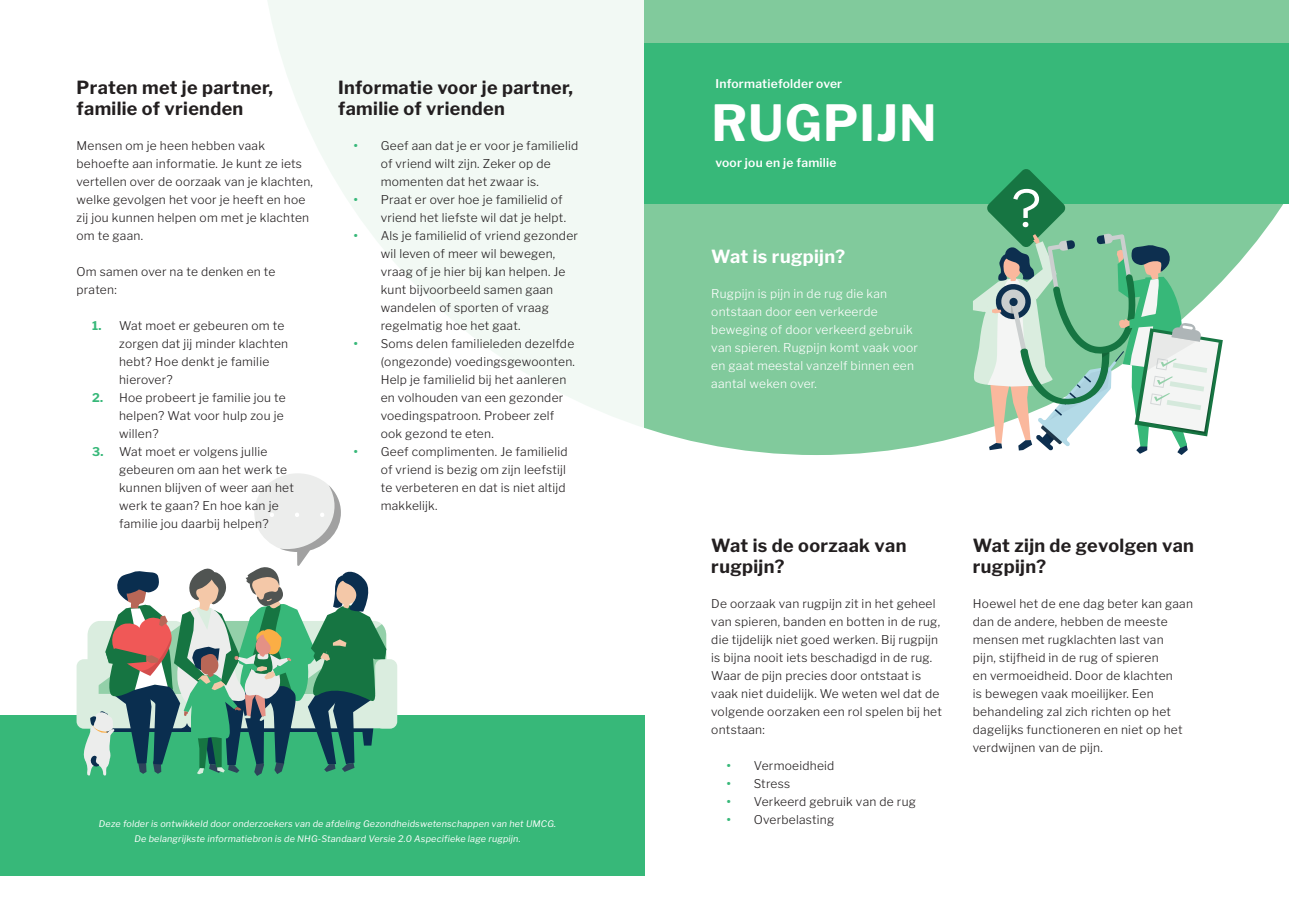
<style>
.page{position:relative;width:1289px;height:919px;background:#fff}
.page>*{position:absolute;margin:0;border:0;box-sizing:border-box;transform-origin:0 0}
.Omslag_-_Titel{font:700 49.5px "Libre Franklin";letter-spacing:.02em;color:#fff}
.Kop{font:700 18px/21px "Libre Franklin";letter-spacing:.02em;color:#231f20}
.Kop-2{font:700 18px "Libre Franklin";letter-spacing:.02em;color:#fff}
.t1{font:300 12px/18px "Libre Franklin";letter-spacing:.02em;color:#231f20}
.t2{font:300 12px/18px "Libre Franklin";letter-spacing:.02em;color:#fff}
.t3{font:600 12px "Libre Franklin";letter-spacing:.02em;color:#fff}
.t4{font:italic 9px "Libre Franklin";letter-spacing:.02em;color:#fff}
.s1{font-weight:700;color:#37b879}
</style>
<div class="page">
<svg style="left:268px;top:0;width:1020px;height:455px;background:#91d1a9"></svg>
<div style="left:644px;top:44px;width:644px;height:160px;background:#37b879"></div>
<div style="left:1px;top:1px;width:642px;height:917px;background:linear-gradient(to right,#fff,#f6fbf8)"></div>
<div style="left:0;top:714px;width:644px;height:161px;background:#37b879"></div>
<div style="left:375px;top:659px;width:22px;height:69px;background:#daeddf;border-radius:7px"></div>
<div style="left:77px;top:659px;width:22px;height:69px;background:#daeddf;border-radius:7px"></div>
<svg style="left:82px;top:473px;width:304px;height:303px"></svg>
<svg style="left:972px;top:169px;width:250px;height:286px"></svg>
<p class="Kop" style="left:77px;top:77px;width:198px">Praten met je partner, familie of vrienden</p>
<p class="t1" style="left:77px;top:137px;width:238px">Mensen om je heen hebben vaak behoefte aan informatie. Je kunt ze iets vertellen over de oorzaak van je klachten, welke gevolgen het voor je heeft en hoe zij jou kunnen helpen om met je klachten om te gaan.</p>
<p class="t1" style="left:77px;top:263px;width:200px">Om samen over na te denken en te praten:</p>
<p class="t1" style="left:119px;top:317px;width:171px;text-indent:-27px"><span class="s1">1.</span> Wat moet er gebeuren om te zorgen dat jij minder klachten hebt? Hoe denkt je familie hierover?</p>
<p class="t1" style="left:119px;top:389px;width:168px;text-indent:-27px"><span class="s1">2.</span> Hoe probeert je familie jou te helpen? Wat voor hulp zou je willen?</p>
<p class="t1" style="left:119px;top:443px;width:176px;text-indent:-27px"><span class="s1">3.</span> Wat moet er volgens jullie gebeuren om aan het werk te kunnen blijven of weer aan het werk te gaan? En hoe kan je familie jou daarbij helpen?</p>
<p class="Kop" style="left:338px;top:77px;width:236px">Informatie voor je partner, familie of vrienden</p>
<p class="t1" style="left:381px;top:137px;width:199px;text-indent:-27px"><span class="s1">•</span> Geef aan dat je er voor je familielid of vriend wilt zijn. Zeker op de momenten dat het zwaar is.</p>
<p class="t1" style="left:354px;top:191px;width:214px;text-align:right"><span class="s1">•</span> Praat er over hoe je familielid of vriend het liefste wil dat je helpt.</p>
<p class="t1" style="left:381px;top:227px;width:199px;text-indent:-27px"><span class="s1">•</span> Als je familielid of vriend gezonder wil leven of meer wil bewegen, vraag of je hier bij kan helpen. Je kunt bijvoorbeeld samen gaan wandelen of sporten of vraag regelmatig hoe het gaat.</p>
<p class="t1" style="left:381px;top:335px;width:196px;text-indent:-27px"><span class="s1">•</span> Soms delen familieleden dezelfde (ongezonde) voedingsgewoonten.<br>Help je familielid bij het aanleren en volhouden van een gezonder voedingspatroon. Probeer zelf ook gezond te eten.</p>
<p class="t1" style="left:381px;top:443px;width:188px;text-indent:-27px"><span class="s1">•</span> Geef complimenten. Je familielid of vriend is bezig om zijn leefstijl te verbeteren en dat is niet altijd makkelijk.</p>
<p class="t4" style="left:99px;top:818px;width:459px">Deze folder is ontwikkeld door onderzoekers van de afdeling Gezondheidswetenschappen van het UMCG.</p>
<p class="t4" style="left:134px;top:833px;width:387px">De belangrijkste informatiebron is de NHG-Standaard Versie 2.0 Aspecifieke lage rugpijn.</p>
<p class="t3" style="left:715px;top:77px;width:128px">Informatiefolder over</p>
<p class="Omslag_-_Titel" style="left:711px;top:94px;width:227px">RUGPIJN</p>
<p class="t3" style="left:715px;top:155px;width:122px">voor jou en je familie</p>
<p class="Kop-2" style="left:711px;top:245px;width:135px">Wat is rugpijn?</p>
<p class="t2" style="left:711px;top:284px;width:208px">Rugpijn is pijn in de rug die kan ontstaan door een verkeerde beweging of door verkeerd gebruik van spieren. Rugpijn komt vaak voor en gaat meestal vanzelf binnen een aantal weken over.</p>
<p class="Kop" style="left:711px;top:534px;width:197px">Wat is de oorzaak van rugpijn?</p>
<p class="t1" style="left:711px;top:594px;width:232px">De oorzaak van rugpijn zit in het geheel van spieren, banden en botten in de rug, die tijdelijk niet goed werken. Bij rugpijn is bijna nooit iets beschadigd in de rug.<br>Waar de pijn precies door ontstaat is vaak niet duidelijk. We weten wel dat de volgende oorzaken een rol spelen bij het ontstaan:</p>
<p class="t1" style="left:726px;top:756px;width:109px"><span class="s1">•</span> Vermoeidheid</p>
<p class="t1" style="left:726px;top:774px;width:65px"><span class="s1">•</span> Stress</p>
<p class="t1" style="left:726px;top:792px;width:191px"><span class="s1">•</span> Verkeerd gebruik van de rug</p>
<p class="t1" style="left:726px;top:810px;width:109px"><span class="s1">•</span> Overbelasting</p>
<p class="Kop" style="left:972px;top:534px;width:223px">Wat zijn de gevolgen van rugpijn?</p>
<p class="t1" style="left:972px;top:594px;width:222px">Hoewel het de ene dag beter kan gaan dan de andere, hebben de meeste mensen met rugklachten last van<br>pijn, stijfheid in de rug of spieren<br>en vermoeidheid. Door de klachten<br>is bewegen vaak moeilijker. Een behandeling zal zich richten op het dagelijks functioneren en niet op het verdwijnen van de pijn.</p>
</div>
